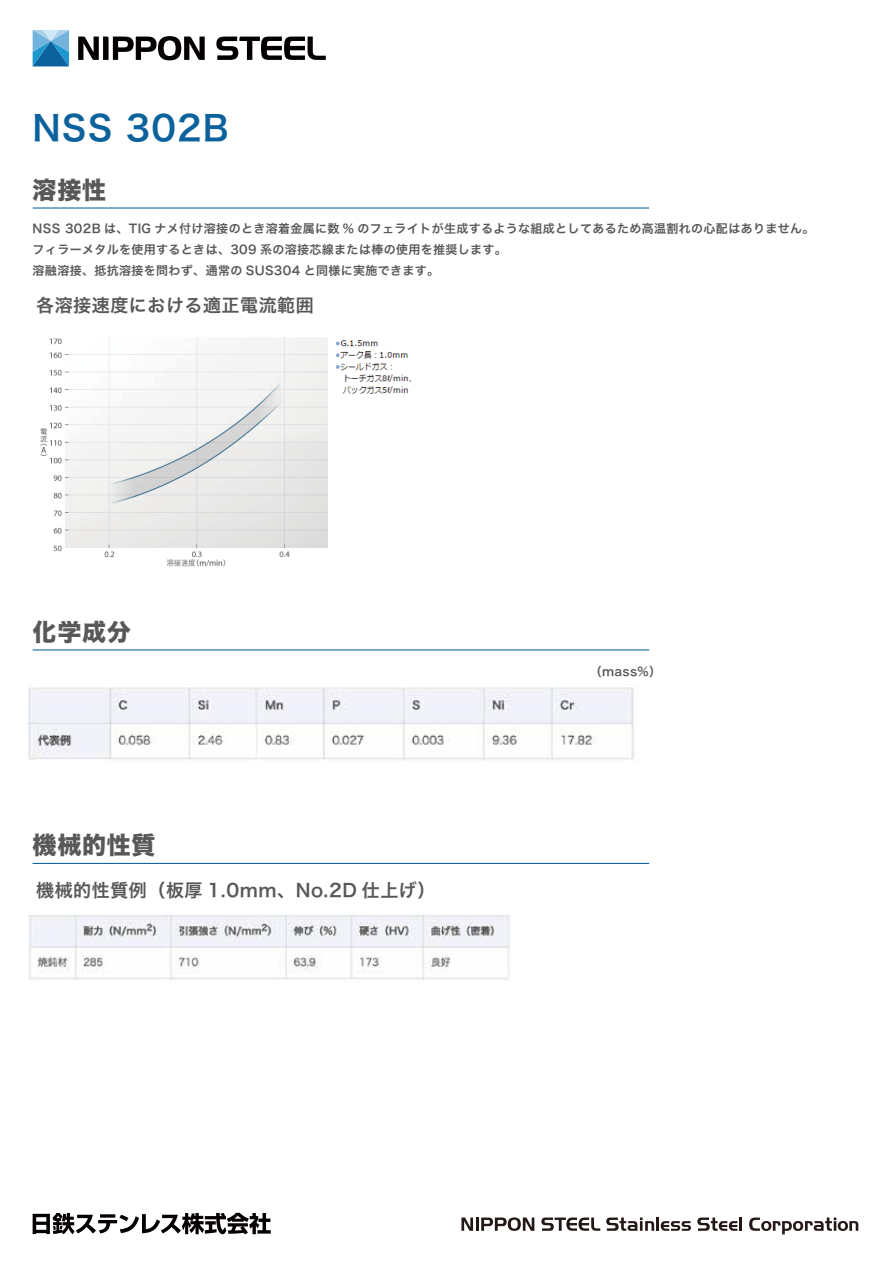
<style>
.page{position:relative;width:893px;height:1263px;background:#fff}
.page>*{position:absolute;margin:0;border:0;box-sizing:border-box;transform-origin:0 0}
.t1{font:34.5px "Hira Kaku Pro W6";letter-spacing:.03em;color:#0b629d}
.t2{font:24px "Hira Kaku Std W8";letter-spacing:.03em;color:#595757}
.t3{font:18px "Hira Kaku Pro W6";letter-spacing:.03em;color:#595757}
.t4{font:12px/21px "Hira Kaku Pro W6";letter-spacing:.03em;color:#595757}
</style>
<div class="page">
<hr style="left:33px;top:207px;width:616px;height:2px;background:#0b629d">
<hr style="left:33px;top:649px;width:616px;height:1px;background:#0b629d">
<hr style="left:33px;top:863px;width:616px;height:1px;background:#0b629d">
<img style="left:40px;top:337px;width:372px;height:230px">
<img style="left:28px;top:687px;width:606px;height:74px">
<img style="left:28px;top:913px;width:483px;height:68px">
<svg style="left:33px;top:30px;width:36px;height:36px"></svg>
<svg style="left:78px;top:36px;width:127px;height:24px"></svg>
<svg style="left:216px;top:37px;width:110px;height:23px"></svg>
<svg style="left:33px;top:1213px;width:238px;height:21px"></svg>
<svg style="left:461px;top:1217px;width:12px;height:14px"></svg>
<hr style="left:476px;top:1217px;width:3px;height:14px;background:#231815">
<svg style="left:481px;top:1217px;width:53px;height:14px"></svg>
<svg style="left:541px;top:1217px;width:59px;height:14px"></svg>
<svg style="left:606px;top:1217px;width:48px;height:14px"></svg>
<hr style="left:656px;top:1217px;width:3px;height:14px;background:#231815">
<svg style="left:661px;top:1221px;width:30px;height:10px"></svg>
<svg style="left:697px;top:1217px;width:45px;height:14px"></svg>
<svg style="left:749px;top:1217px;width:109px;height:17px"></svg>
<h1 class="t1" style="left:33px;top:97px;width:198px">NSS 302B</h1>
<h2 class="t2" style="left:33px;top:176px;width:75px">溶接性</h2>
<p class="t4" style="left:33px;top:217px;width:783px">NSS 302B は、TIG ナメ付け溶接のとき溶着金属に数 % のフェライトが生成するような組成としてあるため高温割れの心配はありません。フィラーメタルを使用するときは、309 系の溶接芯線または棒の使用を推奨します。<br>溶融溶接、抵抗溶接を問わず、通常の SUS304 と同様に実施できます。</p>
<h3 class="t3" style="left:36px;top:289px;width:279px">各溶接速度における適正電流範囲</h3>
<h2 class="t2" style="left:33px;top:618px;width:100px">化学成分</h2>
<h2 class="t2" style="left:33px;top:832px;width:124px">機械的性質</h2>
<h3 class="t3" style="left:36px;top:874px;width:401px">機械的性質例（板厚 1.0mm、No.2D 仕上げ）</h3>
<p class="t4" style="left:590px;top:660px;width:73px">（mass%）</p>
</div>
